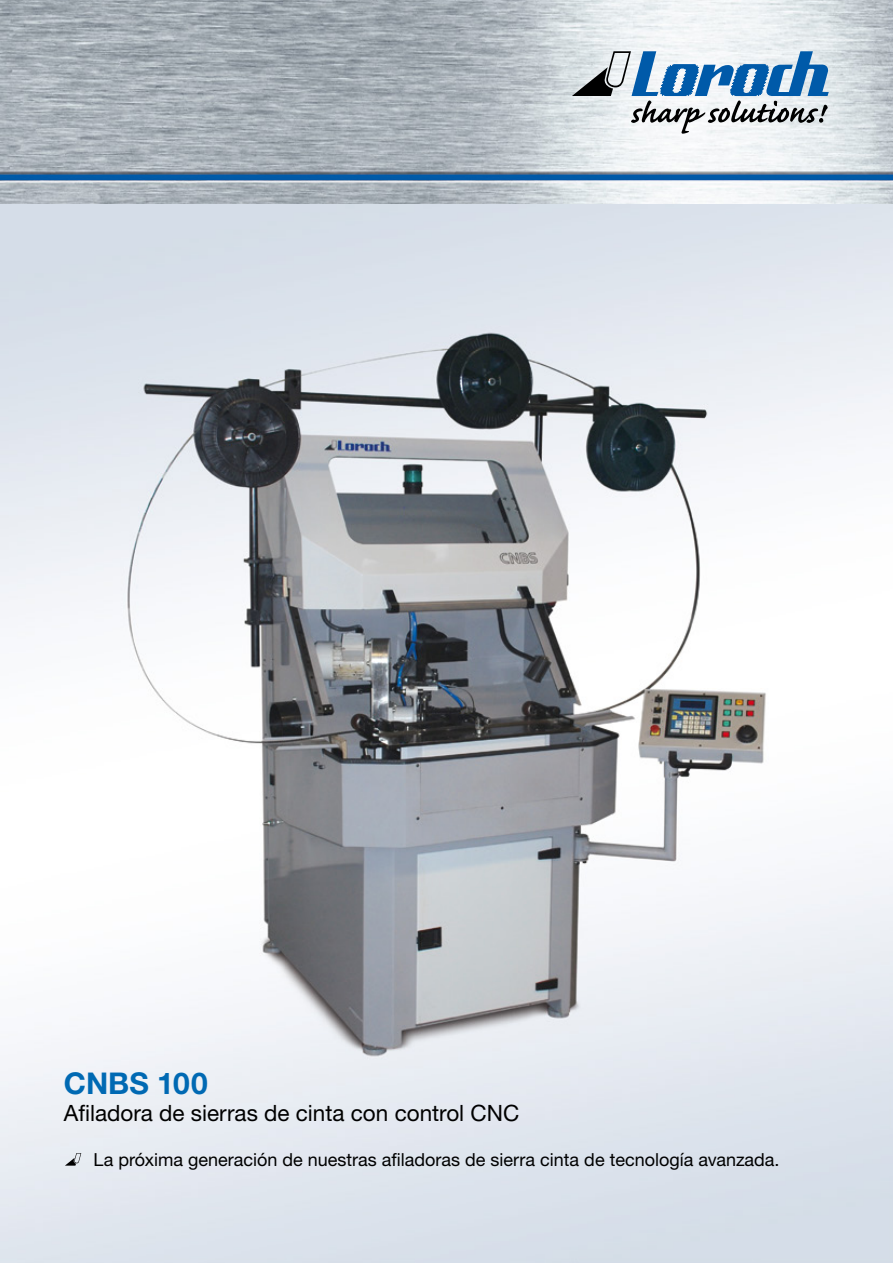
<style>
.page{position:relative;width:893px;height:1263px;background:#fff}
.page>*{position:absolute;margin:0;border:0;box-sizing:border-box;transform-origin:0 0}
.t1{font:57px "loroch";color:#000}
.t2{font:700 30px "Helvetica Neue CE";color:#0069b3}
.t3{font:22.5px "Helvetica Neue CE";color:#000}
.t4{font:18px "Helvetica Neue CE";color:#000}
</style>
<div class="page">
<img style="left:0;top:0;width:893px;height:1263px">
<svg style="left:572px;top:51px;width:257px;height:83px"></svg>
<h2 class="t2" style="left:64px;top:1064px;width:146px">CNBS 100</h2>
<p class="t3" style="left:64px;top:1099px;width:457px">Afiladora de sierras de cinta con control CNC</p>
<h1 class="t1" style="left:64px;top:1120px;width:21px">7</h1>
<p class="t4" style="left:94px;top:1148px;width:688px">La próxima generación de nuestras afiladoras de sierra cinta de tecnología avanzada.</p>
</div>
